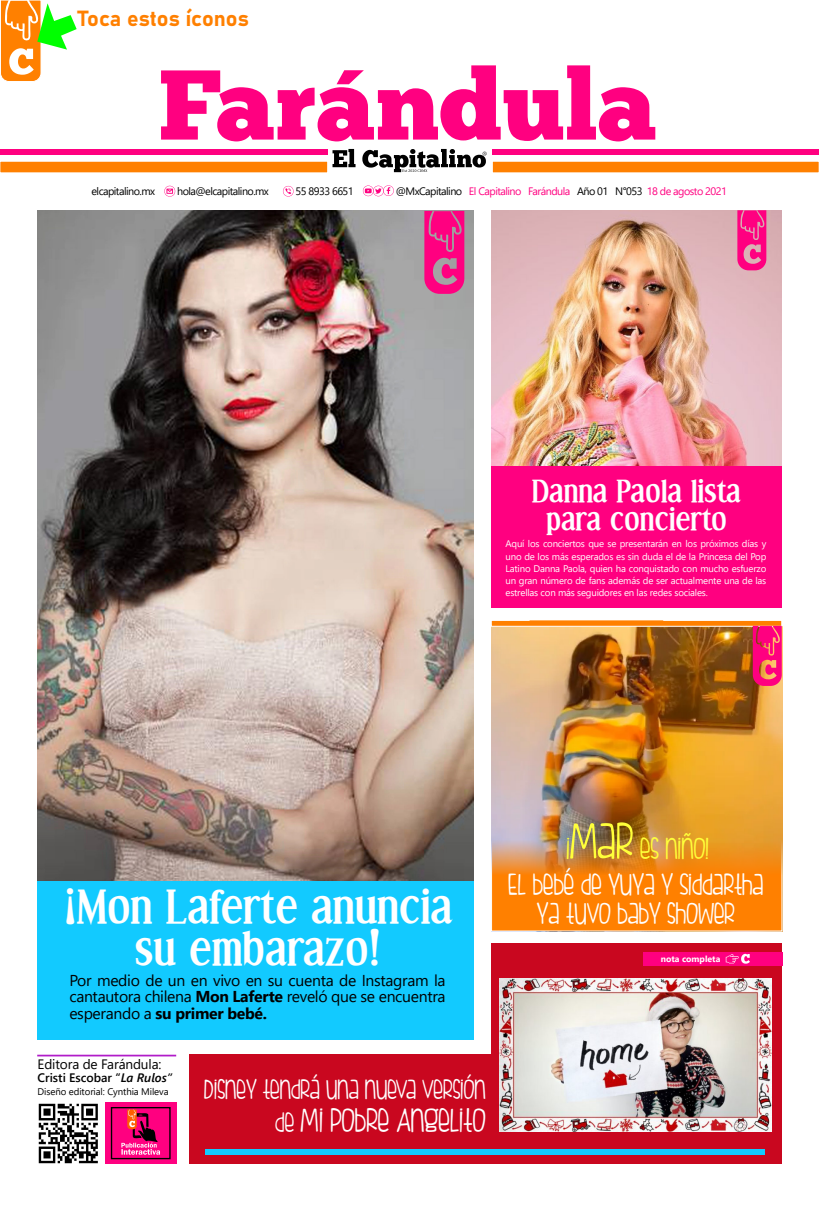
<style>
.page{position:relative;width:819px;height:1211px;background:#fff}
.page>*{position:absolute;margin:0;border:0;box-sizing:border-box;transform-origin:0 0}
.t1{font:98.88px "Chunk Five Ex";color:#ff0080}
.t2{font:700 44.62px "Effloresce";color:#fff}
.t3{font:35px "FIS Hfingers";color:#fff}
.t4{font:31.5px/28.9px "FIS Hfingers";color:#fff;text-align:center}
.t5{font:31.5px "FIS Hfingers";color:#ffff3a}
.t6{font:700 29.75px/27.1px "Effloresce";color:#fff;text-align:center}
.t7{font:28.88px "FIS Hfingers";color:#fff}
.t8{font:21.61px "Bahnschrift";color:#ff8000}
.t9{font:15.75px/16.6px "Segoe UI";letter-spacing:-.02em;color:#000;text-align:justify}
.t10{font:13.65px "Segoe UI";letter-spacing:-.01em;color:#000}
.t11{font:600 12.25px "Segoe UI";color:#000}
.t12{font:10.76px "Segoe UI";letter-spacing:-.05em;color:#ff0080}
.t13{font:10.76px "Segoe UI";letter-spacing:-.05em;color:#000}
.t14{font:9.62px/12.2px "Segoe UI";letter-spacing:-.02em;color:#fff;text-align:justify}
.t15{font:9.62px "Segoe UI";letter-spacing:-.01em;color:#000}
.t16{font:700 8.75px "Segoe UI";color:#fff}
.s1{color:#000}
.s2{font-weight:700}
.s3{font-style:italic}
.s4{font-size:28.88px}
.s5{font-size:53.38px}
</style>
<div class="page">
<img style="left:491px;top:210px;width:290px;height:256px">
<img style="left:491px;top:686px;width:291px;height:127px">
<div style="left:37px;top:881px;width:437px;height:158px;background:#12caff"></div>
<div style="left:491px;top:466px;width:290px;height:142px;background:#ff0080"></div>
<div style="left:491px;top:943px;width:291px;height:220px;background:#c9071f"></div>
<img style="left:38px;top:1103px;width:60px;height:60px">
<div style="left:105px;top:1102px;width:71px;height:61px;background:#ff0080"></div>
<div style="left:111px;top:1106px;width:60px;height:53px;border:1px solid #000"></div>
<svg style="left:121px;top:1109px;width:39px;height:45px"></svg>
<svg style="left:0;top:149px;width:819px;height:24px"></svg>
<svg style="left:164px;top:186px;width:11px;height:11px"></svg>
<svg style="left:283px;top:186px;width:10px;height:10px"></svg>
<svg style="left:363px;top:185px;width:31px;height:11px"></svg>
<svg style="left:1px;top:0;width:76px;height:82px"></svg>
<svg style="left:189px;top:1054px;width:575px;height:109px;background:#ba1832"></svg>
<img style="left:491px;top:813px;width:291px;height:118px">
<img style="left:491px;top:620px;width:291px;height:66px">
<svg style="left:737px;top:210px;width:29px;height:60px;background:#f6298c"></svg>
<img style="left:37px;top:210px;width:437px;height:671px">
<svg style="left:424px;top:211px;width:40px;height:83px;background:#e92687"></svg>
<hr style="left:37px;top:1054px;width:139px;height:2px;background:#b11cc9">
<img style="left:500px;top:978px;width:271px;height:153px">
<div style="left:643px;top:952px;width:139px;height:13px;background:#ff0080"></div>
<svg style="left:725px;top:953px;width:25px;height:10px"></svg>
<p class="t8" style="left:78px;top:2px;width:172px">Toca estos íconos</p>
<p class="t1" style="left:158px;top:31px;width:499px">Farándula</p>
<p class="t13" style="left:91px;top:181px;width:65px">elcapitalino.mx</p>
<p class="t13" style="left:177px;top:181px;width:93px">hola@elcapitalino.mx</p>
<p class="t13" style="left:295px;top:181px;width:60px">55 8933 6651</p>
<p class="t12" style="left:395px;top:181px;width:333px"><span class="s1">@MxCapitalino</span> El Capitalino Farándula <span class="s1">Año 01 N°053</span> 18 de agosto 2021</p>
<p class="t6" style="left:532px;top:478px;width:210px">Danna Paola lista para concierto</p>
<p class="t14" style="left:505px;top:537px;width:262px">Aquí los conciertos que se presentarán en los próximos días y uno de los más esperados es sin duda el de la Princesa del Pop Latino Danna Paola, quien ha conquistado con mucho esfuerzo un gran número de fans además de ser actualmente una de las estrellas con más seguidores en las redes sociales.</p>
<p class="t2" style="left:64px;top:881px;width:390px">¡Mon Laferte anuncia</p>
<p class="t2" style="left:134px;top:923px;width:249px">su embarazo!</p>
<p class="t9" style="left:69px;top:970px;width:378px">Por medio de un en vivo en su cuenta de Instagram la cantautora chilena <span class="s2">Mon Laferte</span> reveló que se encuentra esperando a <span class="s2">su primer bebé.</span></p>
<p class="t10" style="left:38px;top:1051px;width:125px">Editora de Farándula:</p>
<p class="t11" style="left:38px;top:1065px;width:136px">Cristi Escobar “<span class="s3">La Rulos”</span></p>
<p class="t15" style="left:38px;top:1082px;width:132px">Diseño editorial: Cynthia Mileva</p>
<p class="t7" style="left:204px;top:1073px;width:283px">DISNEY TENDRÁ UNA NUEVA VERSIÓN</p>
<p class="t3" style="left:275px;top:1101px;width:212px"><span class="s4">DE</span> MI POBRE ANGELITO</p>
<p class="t5" style="left:566px;top:831px;width:144px">¡<span class="s5">MAR</span> ES NIÑO!</p>
<p class="t4" style="left:508px;top:869px;width:257px">EL BEBÉ DE YUYA Y SIDDARTHA<br>YA TUVO BABY SHOWER</p>
<p class="t16" style="left:660px;top:950px;width:61px">nota completa</p>
</div>
